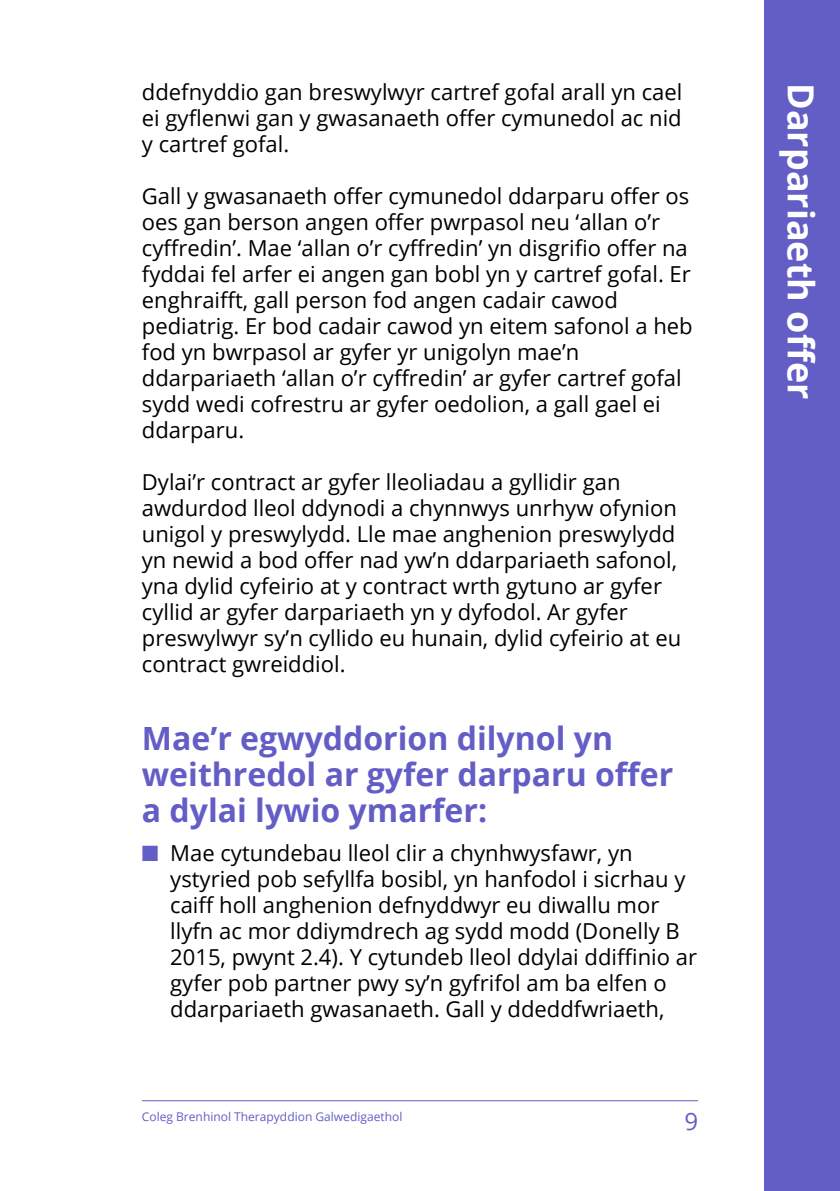
<style>
.page{position:relative;width:840px;height:1191px;background:#fff}
.page>*{position:absolute;margin:0;border:0;box-sizing:border-box;transform-origin:0 0}
.t1{font:700 36px "Open Sans";color:#fff}
.t2{font:700 32px/36px "Open Sans";color:#635dc6}
.t3{font:24px "Open Sans";color:#635dc6}
.t4{font:22px/26px "Open Sans";color:#000}
.t5{font:12px "Open Sans";color:#635dc6}
.s1{color:#635dc6}
</style>
<div class="page">
<hr style="left:142px;top:1100px;width:555px;height:1px;background:#635dc6">
<div style="left:764px;top:0;width:75px;height:1191px;background:#635dc6"></div>
<p class="t4" style="left:142px;top:78px;width:541px;text-align:justify">ddefnyddio gan breswylwyr cartref gofal arall yn cael ei gyflenwi gan y gwasanaeth offer cymunedol ac nid y cartref gofal.</p>
<p class="t4" style="left:142px;top:182px;width:552px">Gall y gwasanaeth offer cymunedol ddarparu offer os oes gan berson angen offer pwrpasol neu ‘allan o’r cyffredin’. Mae ‘allan o’r cyffredin’ yn disgrifio offer na fyddai fel arfer ei angen gan bobl yn y cartref gofal. Er enghraifft, gall person fod angen cadair cawod pediatrig. Er bod cadair cawod yn eitem safonol a heb fod yn bwrpasol ar gyfer yr unigolyn mae’n ddarpariaeth ‘allan o’r cyffredin’ ar gyfer cartref gofal sydd wedi cofrestru ar gyfer oedolion, a gall gael ei ddarparu.</p>
<p class="t4" style="left:142px;top:469px;width:540px">Dylai’r contract ar gyfer lleoliadau a gyllidir gan awdurdod lleol ddynodi a chynnwys unrhyw ofynion unigol y preswylydd. Lle mae anghenion preswylydd yn newid a bod offer nad yw’n ddarpariaeth safonol, yna dylid cyfeirio at y contract wrth gytuno ar gyfer cyllid ar gyfer darpariaeth yn y dyfodol. Ar gyfer preswylwyr sy’n cyllido eu hunain, dylid cyfeirio at eu contract gwreiddiol.</p>
<h2 class="t2" style="left:142px;top:720px;width:532px">Mae’r egwyddorion dilynol yn weithredol ar gyfer darparu offer a dylai lywio ymarfer:</h2>
<p class="t4" style="left:170px;top:839px;width:528px;text-indent:-28px"><span class="s1">■</span> Mae cytundebau lleol clir a chynhwysfawr, yn ystyried pob sefyllfa bosibl, yn hanfodol i sicrhau y caiff holl anghenion defnyddwyr eu diwallu mor llyfn ac mor ddiymdrech ag sydd modd (Donelly B 2015, pwynt 2.4). Y cytundeb lleol ddylai ddiffinio ar gyfer pob partner pwy sy’n gyfrifol am ba elfen o ddarpariaeth gwasanaeth. Gall y ddeddfwriaeth,</p>
<p class="t5" style="left:142px;top:1108px;width:262px">Coleg Brenhinol Therapyddion Galwedigaethol</p>
<p class="t3" style="left:684px;top:1104px;width:15px">9</p>
<h1 class="t1" style="left:825px;top:83px;width:318px;rotate:90deg">Darpariaeth offer</h1>
</div>
